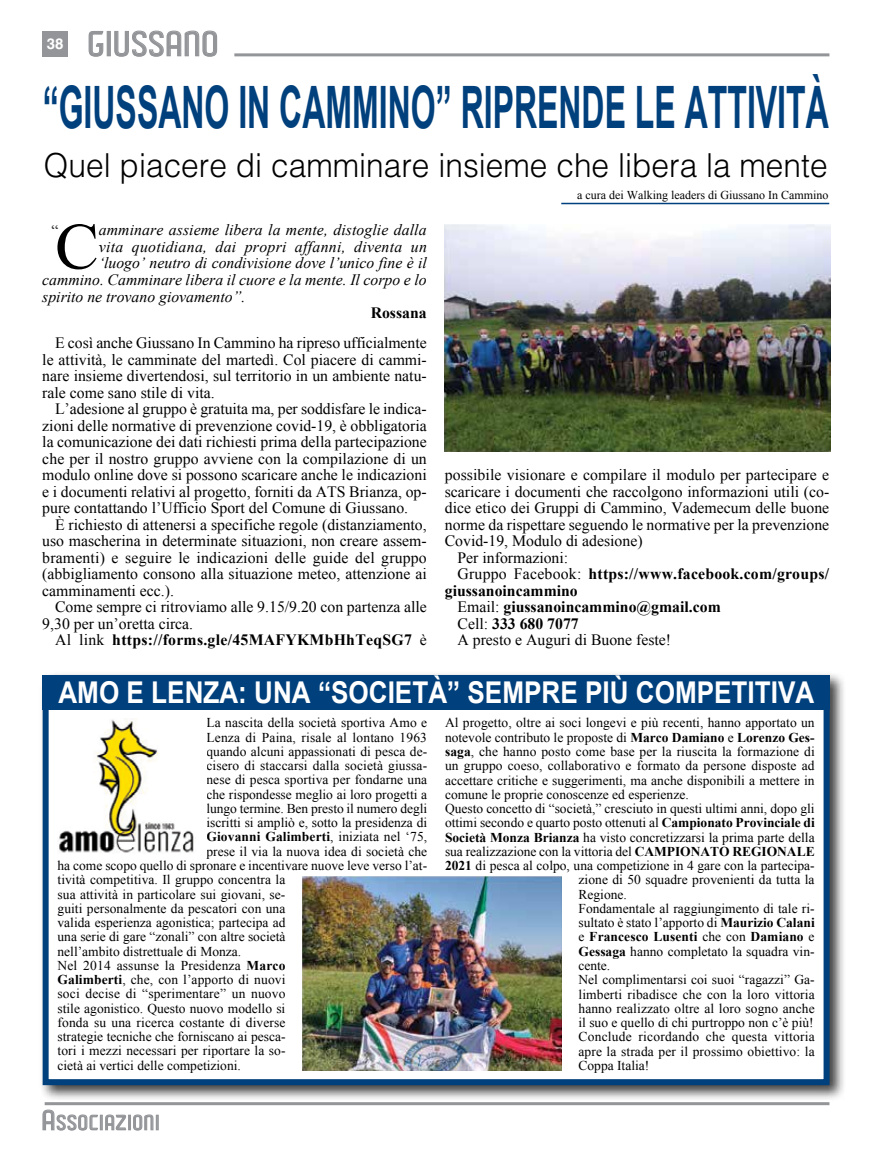
<style>
.page{position:relative;width:872px;height:1149px;background:#fff}
.page>*{position:absolute;margin:0;border:0;box-sizing:border-box;transform-origin:0 0}
.t1{font:65.55px "Times New Roman";color:#000}
.t2{font:700 58.5px "Arial";color:#00407c;scale:.55 1}
.t3{font:300 33px "Helvetica LT Std";color:#000;scale:.96 1}
.t4{font:500 31.95px "Paragon";letter-spacing:.04em;color:#939598}
.t5{font:700 30px "Arial";color:#fff;scale:.87 1}
.t6{font:500 19.2px "Paragon";letter-spacing:.065em;color:#939598}
.t7{font:15.75px/16.5px "Times New Roman";color:#000;text-align:justify}
.t8{font:italic 15.75px "Times New Roman";color:#000}
.t9{font:700 15.75px "Times New Roman";color:#000}
.t10{font:italic 15.75px "Times New Roman";letter-spacing:.02em;color:#000}
.t11{font:13.5px "Times New Roman";color:#000}
.t12{font:700 13.5px "Times New Roman";letter-spacing:.01em;color:#000}
.t13{font:12px "Times New Roman";color:#000}
.s1{font-weight:400}
.s2{font-weight:700}
.s3{font-size:25.5px}
</style>
<div class="page">
<hr style="left:45px;top:1101px;width:784px;height:3px;background:#939598">
<div style="left:43px;top:31px;width:25px;height:25px;background:#939598"></div>
<hr style="left:234px;top:53px;width:595px;height:3px;background:#939598">
<svg style="left:88px;top:31px;width:16px;height:26px"></svg>
<div style="left:107px;top:31px;width:4px;height:25px;border:1px solid #939598"></div>
<svg style="left:114px;top:30px;width:104px;height:27px"></svg>
<svg style="left:42px;top:1109px;width:112px;height:21px"></svg>
<div style="left:156px;top:1114px;width:3px;height:15px;border:1px solid #939598"></div>
<hr style="left:561px;top:203px;width:268px;height:1px;background:#00407c">
<img style="left:445px;top:224px;width:385px;height:228px">
<div style="left:39px;top:671px;width:807px;height:430px;background:#000;opacity:.75"></div>
<div style="left:43px;top:675px;width:786px;height:409px;background:#fff;border:6px solid #00407c"></div>
<div style="left:43px;top:675px;width:787px;height:34px;background:#00407c"></div>
<img style="left:302px;top:876px;width:259px;height:194px">
<img style="left:59px;top:718px;width:135px;height:135px">
<h3 class="t4" style="left:47px;top:31px;width:172px"><sup>38</sup> GIUSSANO</h3>
<h2 class="t2" style="left:43px;top:68px;width:1430px">“GIUSSANO IN CAMMINO” RIPRENDE LE ATTIVITÀ</h2>
<h3 class="t3" style="left:44px;top:145px;width:818px">Quel piacere di camminare insieme che libera la mente</h3>
<p class="t13" style="left:577px;top:187px;width:253px">a cura dei Walking leaders di Giussano In Cammino</p>
<h1 class="t1" style="left:55px;top:202px;width:45px">C</h1>
<p class="t8" style="left:99px;top:219px;width:329px">amminare assieme libera la mente, distoglie dalla</p>
<p class="t7" style="left:51px;top:222px;width:8px">“</p>
<p class="t10" style="left:99px;top:236px;width:329px">vita quotidiana, dai propri affanni, diventa un</p>
<p class="t8" style="left:99px;top:252px;width:329px">‘luogo’ neutro di condivisione dove l’unico fine è il</p>
<p class="t8" style="left:42px;top:269px;width:386px">cammino. Camminare libera il cuore e la mente. Il corpo e lo</p>
<p class="t8" style="left:42px;top:285px;width:205px">spirito ne trovano giovamento”.</p>
<p class="t9" style="left:371px;top:302px;width:58px">Rossana</p>
<p class="t7" style="left:42px;top:334px;width:386px;text-indent:13px">E così anche Giussano In Cammino ha ripreso ufficialmente le attività, le camminate del martedì. Col piacere di cammi&shy;nare insieme divertendosi, sul territorio in un ambiente natu&shy;rale come sano stile di vita.</p>
<p class="t7" style="left:42px;top:400px;width:386px;text-indent:13px">L’adesione al gruppo è gratuita ma, per soddisfare le indica&shy;zioni delle normative di prevenzione covid-19, è obbligatoria la comunicazione dei dati richiesti prima della partecipazione che per il nostro gruppo avviene con la compilazione di un modulo online dove si possono scaricare anche le indicazioni e i documenti relativi al progetto, forniti da ATS Brianza, op&shy;pure contattando l’Ufficio Sport del Comune di Giussano.</p>
<p class="t7" style="left:42px;top:516px;width:386px;text-indent:13px">È richiesto di attenersi a specifiche regole (distanziamento, uso mascherina in determinate situazioni, non creare assem&shy;bramenti) e seguire le indicazioni delle guide del gruppo (abbigliamento consono alla situazione meteo, attenzione ai camminamenti ecc.).</p>
<p class="t7" style="left:42px;top:598px;width:386px;text-indent:13px">Come sempre ci ritroviamo alle 9.15/9.20 con partenza alle<br>9,30 per un’oretta circa.</p>
<p class="t9" style="left:55px;top:629px;width:373px"><span class="s1">Al link</span> https://forms.gle/45MAFYKMbHhTeqSG7 <span class="s1">è</span></p>
<p class="t7" style="left:445px;top:466px;width:386px">possibile visionare e compilare il modulo per partecipare e</p>
<p class="t7" style="left:445px;top:482px;width:386px">scaricare i documenti che raccolgono informazioni utili (co-</p>
<p class="t7" style="left:445px;top:499px;width:386px">dice etico dei Gruppi di Cammino, Vademecum delle buone</p>
<p class="t7" style="left:445px;top:515px;width:386px">norme da rispettare seguendo le normative per la prevenzione</p>
<p class="t7" style="left:445px;top:532px;width:199px">Covid-19, Modulo di adesione)</p>
<p class="t7" style="left:457px;top:548px;width:112px">Per informazioni:</p>
<p class="t9" style="left:457px;top:563px;width:373px"><span class="s1">Gruppo Facebook:</span> https://www.facebook.com/groups/</p>
<p class="t9" style="left:445px;top:579px;width:135px">giussanoincammino</p>
<p class="t9" style="left:457px;top:596px;width:265px"><span class="s1">Email:</span> giussanoincammino@gmail.com</p>
<p class="t9" style="left:457px;top:612px;width:123px"><span class="s1">Cell:</span> 333 680 7077</p>
<p class="t7" style="left:457px;top:631px;width:215px">A presto e Auguri di Buone feste!</p>
<h3 class="t5" style="left:58px;top:672px;width:870px">AMO E LENZA: UNA “SOCIETÀ” SEMPRE PIÙ COMPETITIVA</h3>
<p class="t11" style="left:206px;top:713px;width:222px">La nascita della società sportiva Amo e</p>
<p class="t11" style="left:206px;top:727px;width:222px">Lenza di Paina, risale al lontano 1963</p>
<p class="t11" style="left:206px;top:742px;width:222px">quando alcuni appassionati di pesca de-</p>
<p class="t11" style="left:206px;top:756px;width:222px">cisero di staccarsi dalla società giussa-</p>
<p class="t11" style="left:206px;top:770px;width:222px">nese di pesca sportiva per fondarne una</p>
<p class="t11" style="left:206px;top:784px;width:222px">che rispondesse meglio ai loro progetti a</p>
<p class="t11" style="left:206px;top:799px;width:222px">lungo termine. Ben presto il numero degli</p>
<p class="t11" style="left:206px;top:813px;width:222px">iscritti si ampliò e, sotto la presidenza di</p>
<p class="t12" style="left:206px;top:827px;width:222px">Giovanni Galimberti<span class="s1">, iniziata nel ‘75,</span></p>
<p class="t11" style="left:206px;top:841px;width:222px">prese il via la nuova idea di società che</p>
<p class="t11" style="left:58px;top:856px;width:371px">ha come scopo quello di spronare e incentivare nuove leve verso l’at-</p>
<p class="t11" style="left:58px;top:870px;width:229px">tività competitiva. Il gruppo concentra la</p>
<p class="t11" style="left:58px;top:884px;width:229px">sua attività in particolare sui giovani, se-</p>
<p class="t11" style="left:58px;top:898px;width:229px">guiti personalmente da pescatori con una</p>
<p class="t11" style="left:58px;top:913px;width:229px">valida esperienza agonistica; partecipa ad</p>
<p class="t11" style="left:58px;top:927px;width:229px">una serie di gare “zonali” con altre società</p>
<p class="t11" style="left:58px;top:941px;width:185px">nell’ambito distrettuale di Monza.</p>
<p class="t11" style="left:58px;top:955px;width:229px">Nel 2014 assunse la Presidenza <span class="s2">Marco</span></p>
<p class="t11" style="left:58px;top:970px;width:229px"><span class="s2">Galimberti</span>, che, con l’apporto di nuovi</p>
<p class="t11" style="left:58px;top:984px;width:229px">soci decise di “sperimentare” un nuovo</p>
<p class="t11" style="left:58px;top:998px;width:229px">stile agonistico. Questo nuovo modello si</p>
<p class="t11" style="left:58px;top:1012px;width:229px">fonda su una ricerca costante di diverse</p>
<p class="t11" style="left:58px;top:1027px;width:229px">strategie tecniche che forniscano ai pesca-</p>
<p class="t11" style="left:58px;top:1041px;width:230px">tori i mezzi necessari per riportare la so-</p>
<p class="t11" style="left:58px;top:1055px;width:185px">cietà ai vertici delle competizioni.</p>
<p class="t11" style="left:445px;top:713px;width:371px">Al progetto, oltre ai soci longevi e più recenti, hanno apportato un</p>
<p class="t11" style="left:445px;top:728px;width:371px">notevole contributo le proposte di <span class="s2">Marco Damiano</span> e <span class="s2">Lorenzo Ges-</span></p>
<p class="t11" style="left:445px;top:742px;width:371px"><span class="s2">saga</span>, che hanno posto come base per la riuscita la formazione di</p>
<p class="t11" style="left:445px;top:756px;width:371px">un gruppo coeso, collaborativo e formato da persone disposte ad</p>
<p class="t11" style="left:445px;top:770px;width:371px">accettare critiche e suggerimenti, ma anche disponibili a mettere in</p>
<p class="t11" style="left:445px;top:785px;width:245px">comune le proprie conoscenze ed esperienze.</p>
<p class="t11" style="left:445px;top:799px;width:371px">Questo concetto di “società,” cresciuto in questi ultimi anni, dopo gli</p>
<p class="t11" style="left:445px;top:813px;width:371px">ottimi secondo e quarto posto ottenuti al <span class="s2">Campionato Provinciale di</span></p>
<p class="t11" style="left:445px;top:827px;width:371px"><span class="s2">Società Monza Brianza</span> ha visto concretizzarsi la prima parte della</p>
<p class="t11" style="left:445px;top:842px;width:371px">sua realizzazione con la vittoria del <span class="s2">CAMPIONATO REGIONALE</span></p>
<p class="t11" style="left:445px;top:856px;width:371px"><span class="s2">2021</span> di pesca al colpo, una competizione in 4 gare con la partecipa-</p>
<p class="t11" style="left:578px;top:870px;width:238px">zione di 50 squadre provenienti da tutta la</p>
<p class="t11" style="left:578px;top:884px;width:50px">Regione.</p>
<p class="t11" style="left:578px;top:899px;width:238px">Fondamentale al raggiungimento di tale ri-</p>
<p class="t11" style="left:578px;top:913px;width:238px">sultato è stato l’apporto di <span class="s2">Maurizio Calani</span></p>
<p class="t12" style="left:578px;top:927px;width:237px"><span class="s1">e</span> Francesco Lusenti <span class="s1">che con</span> Damiano <span class="s1">e</span></p>
<p class="t11" style="left:578px;top:941px;width:238px"><span class="s2">Gessaga</span> hanno completato la squadra vin-</p>
<p class="t11" style="left:578px;top:956px;width:33px">cente.</p>
<p class="t11" style="left:578px;top:970px;width:238px">Nel complimentarsi coi suoi “ragazzi” Ga-</p>
<p class="t11" style="left:578px;top:984px;width:238px">limberti ribadisce che con la loro vittoria</p>
<p class="t11" style="left:578px;top:998px;width:238px">hanno realizzato oltre al loro sogno anche</p>
<p class="t11" style="left:578px;top:1013px;width:237px">il suo e quello di chi purtroppo non c’è più!</p>
<p class="t11" style="left:578px;top:1027px;width:238px">Conclude ricordando che questa vittoria</p>
<p class="t11" style="left:578px;top:1041px;width:238px">apre la strada per il prossimo obiettivo: la</p>
<p class="t11" style="left:578px;top:1055px;width:72px">Coppa Italia!</p>
<h3 class="t6" style="left:42px;top:1114px;width:119px"><span class="s3">A</span>SSOCIAZIONI</h3>
</div>
